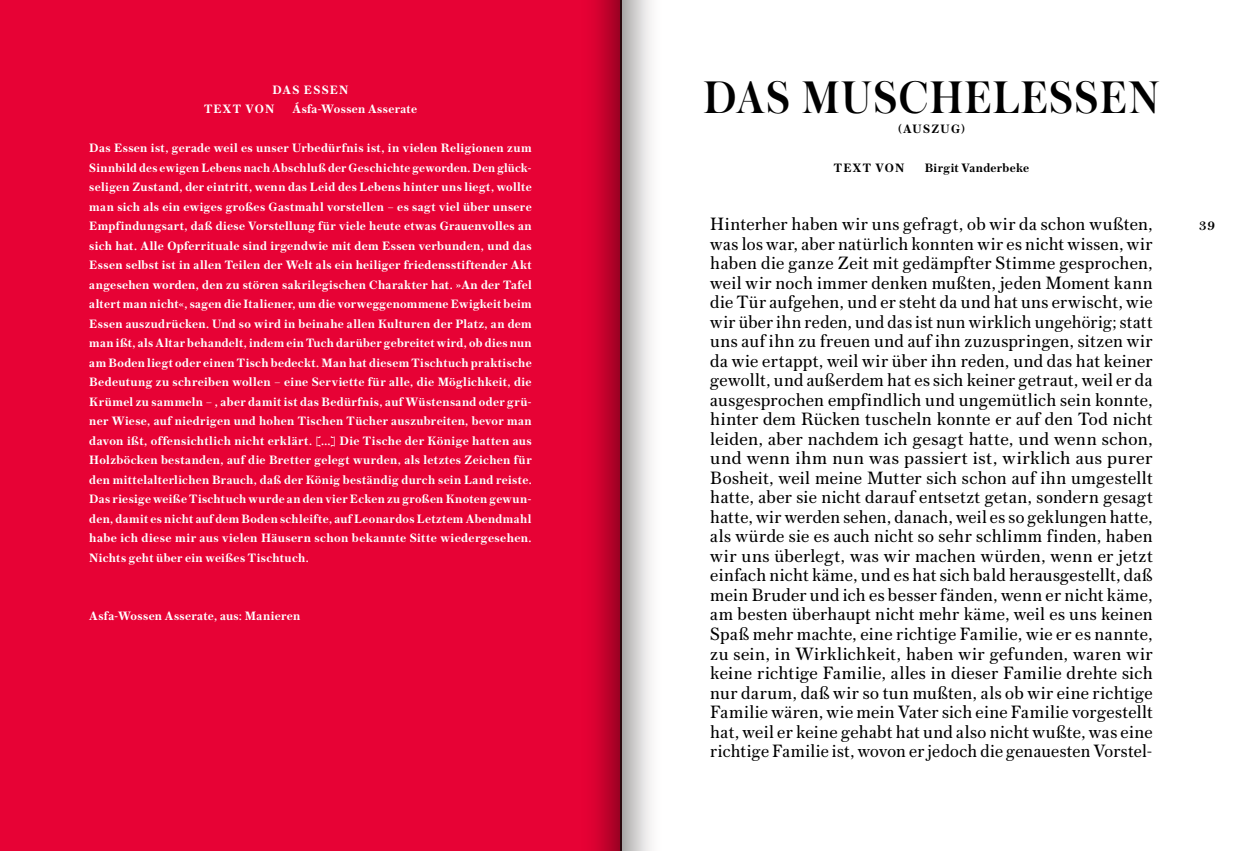
<style>
.page{position:relative;width:1242px;height:851px;background:#fff}
.page>*{position:absolute;margin:0;border:0;box-sizing:border-box;transform-origin:0 0}
.t1{font:500 48px "Austin";letter-spacing:.035em;color:#000}
.t2{font:18.75px/19.5px "Austin Text";letter-spacing:.015em;color:#000;text-align:justify}
.t3{font:600 12.75px/19.5px "Austin Text";letter-spacing:.035em;color:#fff;text-align:justify}
.t4{font:600 12.75px "Austin Text";letter-spacing:.045em;color:#000}
.t5{font:600 12.75px "Austin Text";letter-spacing:.025em;color:#000}
.t6{font:600 12.75px/19.5px "Austin Text";letter-spacing:.1em;color:#fff}
</style>
<div class="page">
<div style="left:0;top:0;width:621px;height:850px;background:#e70235"></div>
<div style="left:621px;top:0;width:42px;height:850px;background:linear-gradient(to right,#aeadad,#fff)"></div>
<hr style="left:621px;top:0;width:1px;height:850px;background:#0f0e0c">
<div style="left:578px;top:0;width:43px;height:850px;background:linear-gradient(to right,#f50138,#a10124)"></div>
<hr style="left:620px;top:0;width:1px;height:850px;background:#0f0e0c">
<p class="t6" style="left:204px;top:79px;width:146px;text-indent:68px">DAS ESSEN<br>TEXT VON</p>
<p class="t3" style="left:292px;top:99px;width:126px">Ásfa-Wossen Asserate</p>
<p class="t3" style="left:89px;top:138px;width:444px">Das Essen ist, gerade weil es unser Urbedürfnis ist, in vielen Religionen zum Sinnbild des ewigen Lebens nach Abschluß der Geschichte geworden. Den glück&shy;seligen Zustand, der eintritt, wenn das Leid des Lebens hinter uns liegt, wollte man sich als ein ewiges großes Gastmahl vorstellen – es sagt viel über unsere Empfindungsart, daß diese Vorstellung für viele heute etwas Grauenvolles an sich hat. Alle Opferrituale sind irgendwie mit dem Essen verbunden, und das Essen selbst ist in allen Teilen der Welt als ein heiliger friedensstiftender Akt angesehen worden, den zu stören sakrilegischen Charakter hat. »An der Tafel altert man nicht«, sagen die Italiener, um die vorweggenommene Ewigkeit beim Essen auszudrücken. Und so wird in beinahe allen Kulturen der Platz, an dem man ißt, als Altar behandelt, indem ein Tuch darüber gebreitet wird, ob dies nun am Boden liegt oder einen Tisch bedeckt. Man hat diesem Tischtuch praktische Bedeutung zu schreiben wollen – eine Serviette für alle, die Möglichkeit, die Krümel zu sammeln – , aber damit ist das Bedürfnis, auf Wüstensand oder grü&shy;ner Wiese, auf niedrigen und hohen Tischen Tücher auszubreiten, bevor man davon ißt, offensichtlich nicht erklärt. […] Die Tische der Könige hatten aus Holzböcken bestanden, auf die Bretter gelegt wurden, als letztes Zeichen für den mittelalterlichen Brauch, daß der König beständig durch sein Land reiste.<br>Das riesige weiße Tischtuch wurde an den vier Ecken zu großen Knoten gewun&shy;den, damit es nicht auf dem Boden schleifte, auf Leonardos Letztem Abendmahl habe ich diese mir aus vielen Häusern schon bekannte Sitte wiedergesehen.<br>Nichts geht über ein weißes Tischtuch.</p>
<p class="t3" style="left:89px;top:606px;width:212px">Asfa-Wossen Asserate, aus: Manieren</p>
<h1 class="t1" style="left:703px;top:64px;width:458px">DAS MUSCHELESSEN</h1>
<p class="t4" style="left:897px;top:119px;width:69px">(AUSZUG)</p>
<p class="t4" style="left:834px;top:158px;width:72px">TEXT VON</p>
<p class="t5" style="left:925px;top:158px;width:106px">Birgit Vanderbeke</p>
<p class="t2" style="left:710px;top:214px;width:444px">Hinterher haben wir uns gefragt, ob wir da schon wußten, was los war, aber natürlich konnten wir es nicht wissen, wir haben die ganze Zeit mit gedämpfter Stimme gesprochen, weil wir noch immer denken mußten, jeden Moment kann die Tür aufgehen, und er steht da und hat uns erwischt, wie wir über ihn reden, und das ist nun wirklich ungehörig; statt uns auf ihn zu freuen und auf ihn zuzuspringen, sitzen wir da wie ertappt, weil wir über ihn reden, und das hat keiner gewollt, und außerdem hat es sich keiner getraut, weil er da ausgesprochen empfindlich und ungemütlich sein konnte, hinter dem Rücken tuscheln konnte er auf den Tod nicht leiden, aber nachdem ich gesagt hatte, und wenn schon, und wenn ihm nun was passiert ist, wirklich aus purer Bosheit, weil meine Mutter sich schon auf ihn umgestellt hatte, aber sie nicht darauf entsetzt getan, sondern gesagt hatte, wir werden sehen, danach, weil es so geklungen hatte, als würde sie es auch nicht so sehr schlimm finden, haben wir uns überlegt, was wir machen würden, wenn er jetzt einfach nicht käme, und es hat sich bald herausgestellt, daß mein Bruder und ich es besser fänden, wenn er nicht käme, am besten überhaupt nicht mehr käme, weil es uns keinen Spaß mehr machte, eine richtige Familie, wie er es nannte, zu sein, in Wirklichkeit, haben wir gefunden, waren wir keine richtige Familie, alles in dieser Familie drehte sich nur darum, daß wir so tun mußten, als ob wir eine richtige Familie wären, wie mein Vater sich eine Familie vorgestellt hat, weil er keine gehabt hat und also nicht wußte, was eine richtige Familie ist, wovon er jedoch die genauesten Vorstel-</p>
<p class="t4" style="left:1199px;top:217px;width:17px">39</p>
</div>
